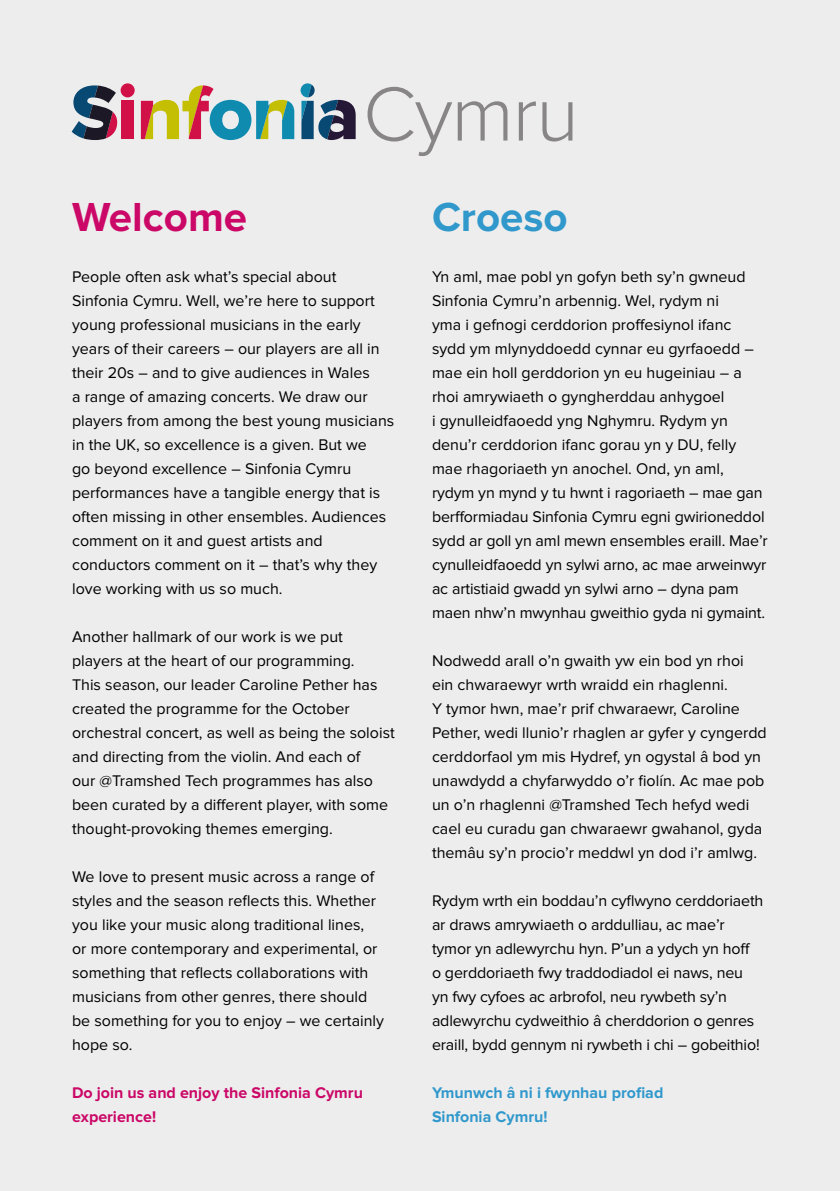
<style>
.page{position:relative;width:840px;height:1191px;background:#fff}
.page>*{position:absolute;margin:0;border:0;box-sizing:border-box;transform-origin:0 0}
.t1{font:700 42px "Proxima Nova";color:#cb0767}
.t2{font:700 42px "Proxima Nova";color:#3198cc}
.t3{font:16px/24px "Proxima Nova";color:#000}
.t4{font:700 16px/24px "Proxima Nova";color:#cb0767}
.t5{font:700 16px/24px "Proxima Nova";color:#3198cc}
</style>
<div class="page">
<div style="left:0;top:0;width:839px;height:1191px;background:#ededed"></div>
<div style="left:120px;top:83px;width:15px;height:14px;background:#d11047;border-radius:50%"></div>
<div style="left:121px;top:101px;width:13px;height:38px;background:#d11047"></div>
<svg style="left:72px;top:85px;width:45px;height:55px"></svg>
<svg style="left:141px;top:85px;width:153px;height:55px"></svg>
<svg style="left:300px;top:83px;width:55px;height:57px"></svg>
<svg style="left:367px;top:87px;width:140px;height:69px"></svg>
<svg style="left:518px;top:101px;width:17px;height:40px"></svg>
<svg style="left:542px;top:102px;width:30px;height:39px"></svg>
<h1 class="t1" style="left:72px;top:198px;width:176px">Welcome</h1>
<h1 class="t2" style="left:432px;top:198px;width:137px">Croeso</h1>
<p class="t3" style="left:72px;top:265px;width:323px">People often ask what’s special about Sinfonia Cymru. Well, we’re here to support young professional musicians in the early years of their careers – our players are all in their 20s – and to give audiences in Wales<br>a range of amazing concerts. We draw our players from among the best young musicians in the UK, so excellence is a given. But we<br>go beyond excellence – Sinfonia Cymru performances have a tangible energy that is often missing in other ensembles. Audiences comment on it and guest artists and conductors comment on it – that’s why they love working with us so much.</p>
<p class="t3" style="left:72px;top:625px;width:324px">Another hallmark of our work is we put players at the heart of our programming.<br>This season, our leader Caroline Pether has created the programme for the October orchestral concert, as well as being the soloist and directing from the violin. And each of<br>our @Tramshed Tech programmes has also been curated by a different player, with some thought-provoking themes emerging.</p>
<p class="t3" style="left:72px;top:865px;width:313px">We love to present music across a range of styles and the season reflects this. Whether you like your music along traditional lines,<br>or more contemporary and experimental, or something that reflects collaborations with musicians from other genres, there should be something for you to enjoy – we certainly hope so.</p>
<p class="t4" style="left:72px;top:1081px;width:292px">Do join us and enjoy the Sinfonia Cymru experience!</p>
<p class="t3" style="left:432px;top:265px;width:337px">Yn aml, mae pobl yn gofyn beth sy’n gwneud Sinfonia Cymru’n arbennig. Wel, rydym ni<br>yma i gefnogi cerddorion proffesiynol ifanc sydd ym mlynyddoedd cynnar eu gyrfaoedd – mae ein holl gerddorion yn eu hugeiniau – a rhoi amrywiaeth o gyngherddau anhygoel<br>i gynulleidfaoedd yng Nghymru. Rydym yn denu’r cerddorion ifanc gorau yn y DU, felly mae rhagoriaeth yn anochel. Ond, yn aml, rydym yn mynd y tu hwnt i ragoriaeth – mae gan berfformiadau Sinfonia Cymru egni gwirioneddol sydd ar goll yn aml mewn ensembles eraill. Mae’r cynulleidfaoedd yn sylwi arno, ac mae arweinwyr ac artistiaid gwadd yn sylwi arno – dyna pam maen nhw’n mwynhau gweithio gyda ni gymaint.</p>
<p class="t3" style="left:432px;top:649px;width:336px">Nodwedd arall o’n gwaith yw ein bod yn rhoi ein chwaraewyr wrth wraidd ein rhaglenni.<br>Y tymor hwn, mae’r prif chwaraewr, Caroline Pether, wedi llunio’r rhaglen ar gyfer y cyngerdd cerddorfaol ym mis Hydref, yn ogystal â bod yn unawdydd a chyfarwyddo o’r fiolín. Ac mae pob un o’n rhaglenni @Tramshed Tech hefyd wedi cael eu curadu gan chwaraewr gwahanol, gyda themâu sy’n procio’r meddwl yn dod i’r amlwg.</p>
<p class="t3" style="left:432px;top:889px;width:333px">Rydym wrth ein boddau’n cyflwyno cerddoriaeth ar draws amrywiaeth o arddulliau, ac mae’r tymor yn adlewyrchu hyn. P’un a ydych yn hoff o gerddoriaeth fwy traddodiadol ei naws, neu yn fwy cyfoes ac arbrofol, neu rywbeth sy’n adlewyrchu cydweithio â cherddorion o genres eraill, bydd gennym ni rywbeth i chi – gobeithio!</p>
<p class="t5" style="left:432px;top:1081px;width:233px">Ymunwch â ni i fwynhau profiad<br>Sinfonia Cymru!</p>
</div>
